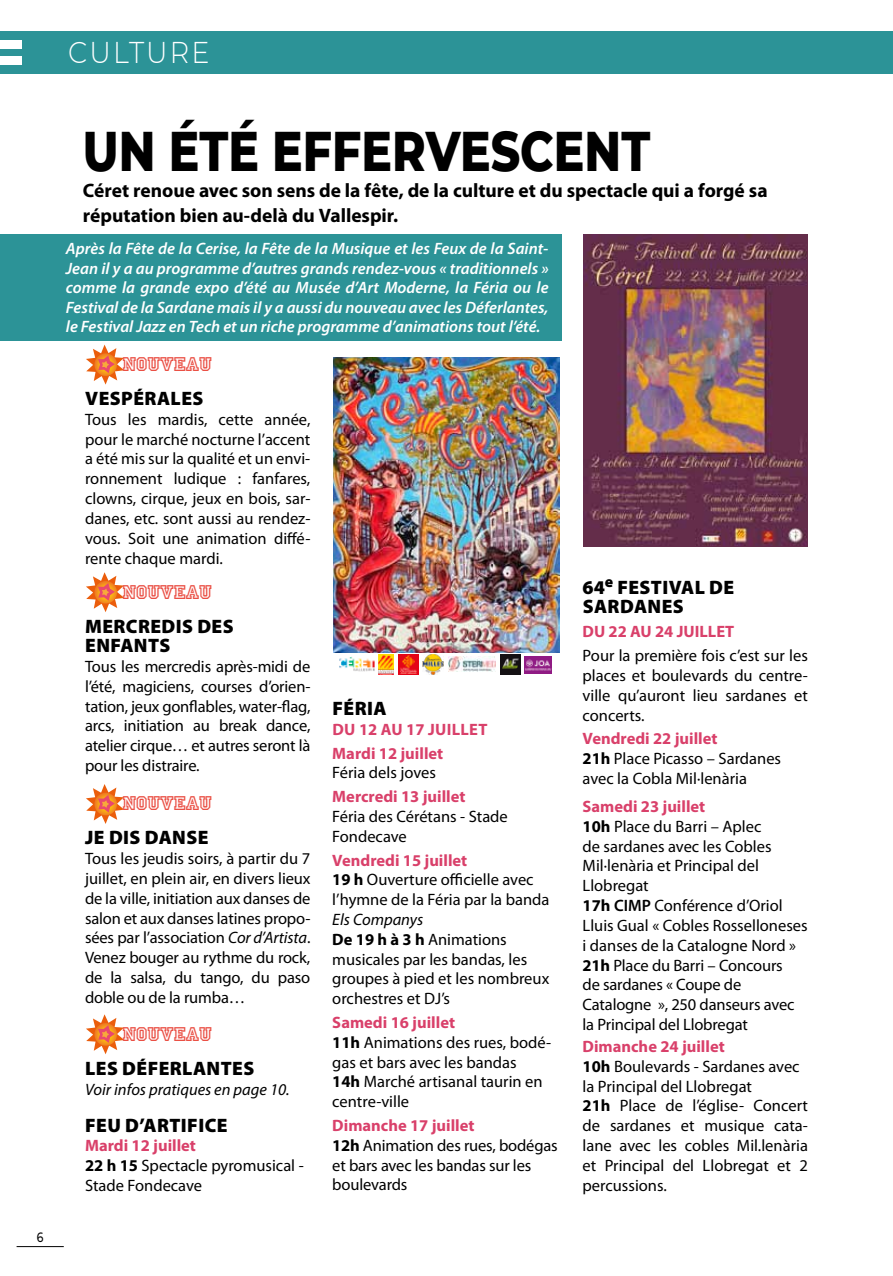
<style>
.page{position:relative;width:893px;height:1276px;background:#fff}
.page>*{position:absolute;margin:0;border:0;box-sizing:border-box;transform-origin:0 0}
.t1{font:800 57px "Montserrat";color:#000;scale:.8 1}
.t2{font:300 30px "Montserrat";color:#fff;scale:.9 1}
.t3{font:20.7px "Princetown LET";color:#ea5045}
.t4{font:700 19.5px/25.5px "Myriad Pro";letter-spacing:-.005em;color:#000}
.t5{font:900 19.5px/19.5px "Myriad Pro";letter-spacing:.02em;color:#000}
.t6{font:16.5px/19.8px "Myriad Pro";color:#000}
.t7{font:italic 600 16.5px/19.5px "Myriad Pro";color:#fff;text-align:justify}
.t8{font:700 16.5px/23.7px "Myriad Pro";color:#d9406a}
.t9{font:italic 16.5px "Myriad Pro";color:#000}
.t10{font:500 13.5px "Montserrat";color:#000;scale:.8 1}
.s1{font-style:italic}
.s2{font-weight:700;color:#d9406a}
.s3{font-weight:700}
.s4{font-weight:600}
</style>
<div class="page">
<div style="left:0;top:31px;width:893px;height:42px;background:#2c9397"></div>
<div style="left:0;top:40px;width:21px;height:9px;background:#fff"></div>
<div style="left:0;top:56px;width:21px;height:9px;background:#fff"></div>
<svg style="left:86px;top:345px;width:38px;height:39px"></svg>
<svg style="left:86px;top:572px;width:38px;height:40px"></svg>
<svg style="left:86px;top:784px;width:38px;height:40px"></svg>
<svg style="left:86px;top:1014px;width:38px;height:40px"></svg>
<hr style="left:17px;top:1246px;width:47px;height:1px;background:#000">
<div style="left:0;top:234px;width:561px;height:106px;background:#2c9397"></div>
<img style="left:583px;top:235px;width:225px;height:311px">
<svg style="left:334px;top:652px;width:225px;height:22px"></svg>
<img style="left:340px;top:655px;width:34px;height:17px">
<img style="left:378px;top:654px;width:16px;height:21px">
<img style="left:398px;top:654px;width:21px;height:21px">
<img style="left:423px;top:654px;width:21px;height:21px">
<img style="left:448px;top:656px;width:48px;height:15px">
<img style="left:500px;top:654px;width:21px;height:21px">
<img style="left:525px;top:656px;width:26px;height:17px">
<img style="left:334px;top:357px;width:225px;height:295px">
<h2 class="t2" style="left:68px;top:32px;width:47px">CULTURE</h2>
<p class="t10" style="left:37px;top:1227px;width:10px">6</p>
<h1 class="t1" style="left:83px;top:109px;width:668px">UN ÉTÉ EFFERVESCENT</h1>
<p class="t4" style="left:83px;top:177px;width:686px">Céret renoue avec son sens de la fête, de la culture et du spectacle qui a forgé sa réputation bien au-delà du Vallespir.</p>
<p class="t7" style="left:66px;top:238px;width:484px">Après la Fête de la Cerise, la Fête de la Musique et les Feux de la Saint-Jean il y a au programme d’autres grands rendez-vous « traditionnels » comme la grande expo d’été au Musée d’Art Moderne, la Féria ou le Festival de la Sardane mais il y a aussi du nouveau avec les Déferlantes, le Festival Jazz en Tech et un riche programme d’animations tout l’été.</p>
<p class="t3" style="left:122px;top:352px;width:91px">NOUVEAU</p>
<p class="t5" style="left:85px;top:389px;width:120px">VESPÉRALES</p>
<p class="t6" style="left:85px;top:409px;width:227px;text-align:justify">Tous les mardis, cette année, pour le marché nocturne l’accent a été mis sur la qualité et un envi&shy;ronnement ludique : fanfares, clowns, cirque, jeux en bois, sar&shy;danes, etc. sont aussi au rendez&shy;vous. Soit une animation diffé&shy;rente chaque mardi.</p>
<p class="t3" style="left:122px;top:579px;width:91px">NOUVEAU</p>
<p class="t5" style="left:85px;top:616px;width:150px">MERCREDIS DES<br>ENFANTS</p>
<p class="t6" style="left:85px;top:656px;width:227px;text-align:justify">Tous les mercredis après-midi de l’été, magiciens, courses d’orien&shy;tation, jeux gonflables, water-flag, arcs, initiation au break dance, atelier cirque… et autres seront là pour les distraire.</p>
<p class="t3" style="left:122px;top:791px;width:91px">NOUVEAU</p>
<p class="t5" style="left:85px;top:828px;width:125px">JE DIS DANSE</p>
<p class="t6" style="left:85px;top:848px;width:227px;text-align:justify">Tous les jeudis soirs, à partir du 7 juillet, en plein air, en divers lieux de la ville, initiation aux danses de salon et aux danses latines propo&shy;sées par l’association <span class="s1">Cor d’Artista</span>.<br>Venez bouger au rythme du rock, de la salsa, du tango, du paso doble ou de la rumba…</p>
<p class="t3" style="left:122px;top:1021px;width:91px">NOUVEAU</p>
<p class="t5" style="left:85px;top:1059px;width:171px">LES DÉFERLANTES</p>
<p class="t9" style="left:85px;top:1079px;width:206px">Voir infos pratiques en page 10.</p>
<p class="t5" style="left:85px;top:1115px;width:70px">FE U D’ARTIFICE</p>
<p class="t6" style="left:85px;top:1135px;width:220px"><span class="s2">Mardi 12 juillet<br></span><span class="s3">22 h 15</span> Spectacle pyromusical -<br>Stade Fondecave</p>
<p class="t5" style="left:332px;top:699px;width:56px">FÉRIA</p>
<p class="t8" style="left:332px;top:717px;width:157px">DU 12 AU 17 juillet<br>Mardi 12 juillet</p>
<p class="t6" style="left:332px;top:763px;width:105px">Féria dels joves</p>
<p class="t8" style="left:332px;top:784px;width:135px">Mercredi 13 juillet</p>
<p class="t6" style="left:332px;top:806px;width:177px">Féria des Cérétans - Stade<br>Fondecave</p>
<p class="t6" style="left:332px;top:850px;width:219px"><span class="s2">Vendredi 15 juillet<br></span><span class="s3">19 h</span> Ouverture officielle avec l’hymne de la Féria par la banda</p>
<p class="t6" style="left:332px;top:909px;width:218px"><span class="s1">Els Companys<br></span><span class="s3">De 19 h à 3 h</span> Animations musicales par les bandas, les groupes à pied et les nombreux orchestres et DJ’s</p>
<p class="t6" style="left:332px;top:1012px;width:220px"><span class="s2">Samedi 16 juillet<br></span><span class="s3">11h</span> Animations des rues, bodé&shy;gas et bars avec les bandas<br><span class="s3">14h</span> Marché artisanal taurin en centre-ville</p>
<p class="t6" style="left:332px;top:1115px;width:227px"><span class="s2">Dimanche 17 juillet<br></span><span class="s3">12h</span> Animation des rues, bodégas et bars avec les bandas sur les boulevards</p>
<p class="t5" style="left:583px;top:577px;width:153px">64<sup>E</sup> FESTIVAL DE<br>SARDANES</p>
<p class="t8" style="left:583px;top:619px;width:121px">DU 22 AU 24 JUILLET</p>
<p class="t6" style="left:583px;top:645px;width:227px;text-align:justify">Pour la première fois c’est sur les places et boulevards du centre&shy;ville qu’auront lieu sardanes et concerts.</p>
<p class="t6" style="left:583px;top:729px;width:200px"><span class="s2">Vendredi 22 juillet<br></span><span class="s3">21h</span> Place Picasso – Sardanes avec la Cobla Mil·lenària</p>
<p class="t6" style="left:583px;top:796px;width:227px"><span class="s2">Samedi 23 juillet<br></span><span class="s3">10h</span> Place du Barri – Aplec<br>de sardanes avec les Cobles<br>Mil·lenària et Principal del<br>Llobregat<br><span class="s3">17h</span> <span class="s4">CIMP</span> Conférence d’Oriol<br>Lluis Gual « Cobles Rosselloneses i danses de la Catalogne Nord »<br><span class="s3">21h</span> Place du Barri – Concours<br>de sardanes « Coupe de<br>Catalogne », 250 danseurs avec la Principal del Llobregat</p>
<p class="t6" style="left:583px;top:1036px;width:227px"><span class="s2">Dimanche 24 juillet<br></span><span class="s3">10h</span> Boulevards - Sardanes avec la Principal del Llobregat<br><span class="s3">21h</span> Place de l’église- Concert de sardanes et musique cata&shy;lane avec les cobles Mil.lenària et Principal del Llobregat et 2 percussions.</p>
</div>
